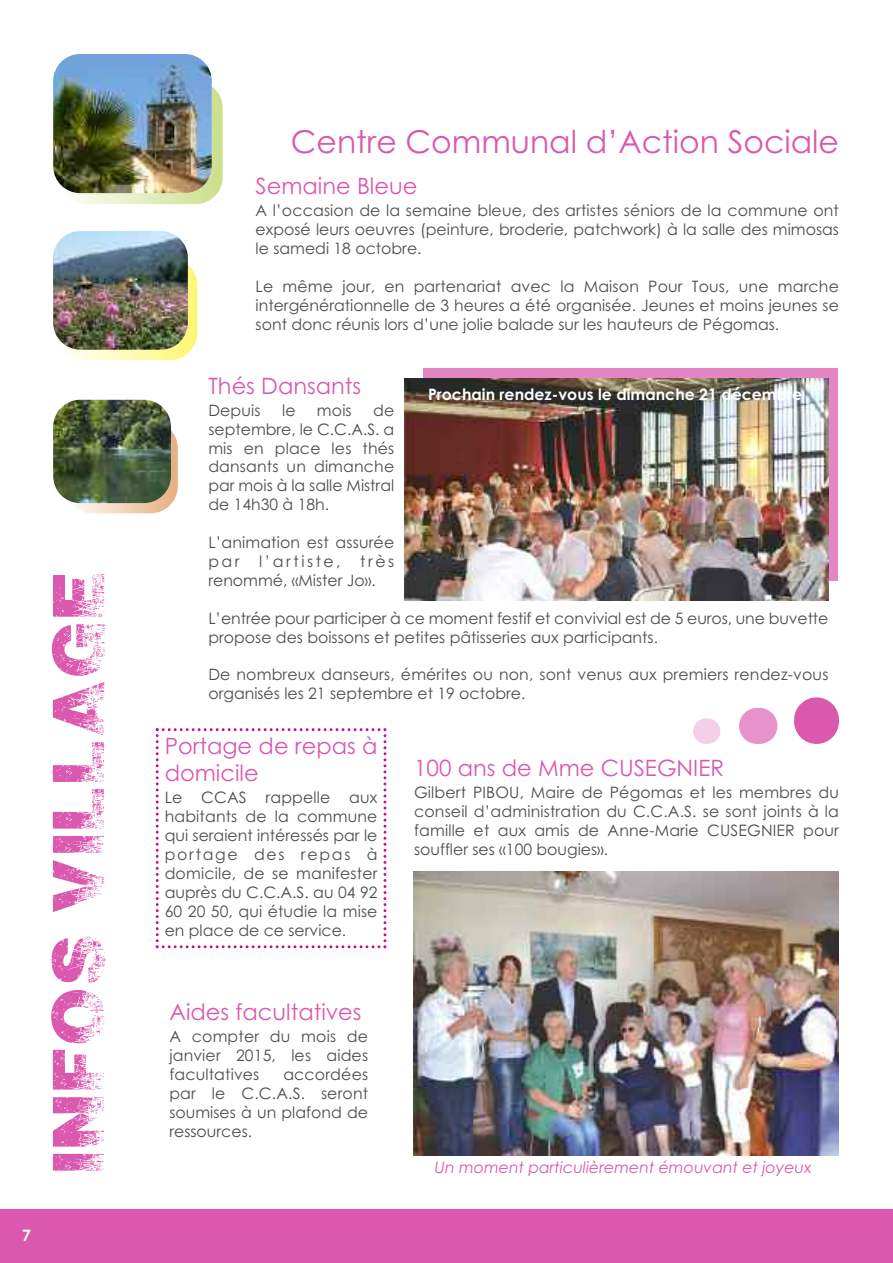
<style>
.page{position:relative;width:893px;height:1263px;background:#fff}
.page>*{position:absolute;margin:0;border:0;box-sizing:border-box;transform-origin:0 0}
.t1{font:67.5px "Scorched Earth";letter-spacing:.075em;color:#da58ae}
.t2{font:31.5px "Century Gothic";color:#da58ae}
.t3{font:22.5px/27px "Century Gothic";color:#da58ae}
.t4{font:15.75px/18.9px "Century Gothic";color:#4c4d4f;text-align:justify}
.t5{font:700 15.75px "Century Gothic";color:#fff}
.t6{font:italic 15.75px "Century Gothic";color:#da58ae}
</style>
<div class="page">
<div style="left:0;top:1209px;width:893px;height:54px;background:#da58ae"></div>
<svg style="left:59px;top:81px;width:164px;height:123px"></svg>
<img style="left:53px;top:54px;width:159px;height:139px;border-radius:27px">
<div style="left:58px;top:258px;width:139px;height:102px;background:linear-gradient(to right,#fffffd,#fff674);border-radius:27px"></div>
<img style="left:53px;top:231px;width:135px;height:119px;border-radius:27px">
<svg style="left:65px;top:421px;width:113px;height:92px"></svg>
<img style="left:53px;top:400px;width:118px;height:103px;border-radius:27px">
<img style="left:413px;top:872px;width:425px;height:283px">
<svg style="left:156px;top:728px;width:230px;height:220px"></svg>
<div style="left:424px;top:368px;width:414px;height:213px;background:#e486c4"></div>
<img style="left:404px;top:379px;width:424px;height:221px">
<div style="left:794px;top:697px;width:45px;height:47px;background:#da58ae;border-radius:22px"></div>
<div style="left:739px;top:708px;width:38px;height:36px;background:#e792ca;border-radius:18px"></div>
<div style="left:693px;top:718px;width:27px;height:26px;background:#f4cfe7;border-radius:13px"></div>
<h1 class="t1" style="left:42px;top:1171px;width:600px;rotate:-90deg">Infos village</h1>
<p class="t5" style="left:22px;top:1226px;width:10px">7</p>
<h2 class="t2" style="left:291px;top:123px;width:550px">Centre Communal d’Action Sociale</h2>
<h3 class="t3" style="left:256px;top:173px;width:163px">Semaine Bleue</h3>
<p class="t4" style="left:256px;top:201px;width:585px">A l’occasion de la semaine bleue, des artistes séniors de la commune ont exposé leurs oeuvres (peinture, broderie, patchwork) à la salle des mimosas le samedi 18 octobre.</p>
<p class="t4" style="left:256px;top:277px;width:585px">Le même jour, en partenariat avec la Maison Pour Tous, une marche intergénérationnelle de 3 heures a été organisée. Jeunes et moins jeunes se sont donc réunis lors d’une jolie balade sur les hauteurs de Pégomas.</p>
<h3 class="t3" style="left:208px;top:373px;width:154px">Thés Dansants</h3>
<p class="t4" style="left:208px;top:401px;width:54px">Depuis</p>
<p class="t4" style="left:282px;top:401px;width:15px">le</p>
<p class="t4" style="left:317px;top:401px;width:36px">mois</p>
<p class="t5" style="left:428px;top:385px;width:376px">Prochain rendez-vous le dimanche 21 décembre</p>
<p class="t4" style="left:208px;top:401px;width:187px;text-indent:165px">de septembre, le C.C.A.S. a mis en place les thés dansants un dimanche par mois à la salle Mistral de 14h30 à 18h.</p>
<p class="t4" style="left:208px;top:533px;width:187px">L’animation est assurée par l’artiste, très renommé, «Mister Jo».</p>
<p class="t4" style="left:208px;top:609px;width:622px">L’entrée pour participer à ce moment festif et convivial est de 5 euros, une buvette propose des boissons et petites pâtisseries aux participants.</p>
<p class="t4" style="left:208px;top:665px;width:622px">De nombreux danseurs, émérites ou non, sont venus aux premiers rendez-vous organisés les 21 septembre et 19 octobre.</p>
<h3 class="t3" style="left:165px;top:733px;width:214px">Portage de repas à domicile</h3>
<p class="t4" style="left:165px;top:788px;width:214px">Le CCAS rappelle aux habitants de la commune qui seraient intéressés par le portage des repas à domicile, de se manifester auprès du C.C.A.S. au 04 92<br>60 20 50, qui étudie la mise en place de ce service.</p>
<h3 class="t3" style="left:169px;top:999px;width:194px">Aides facultatives</h3>
<p class="t4" style="left:169px;top:1027px;width:200px">A compter du mois de janvier 2015, les aides facultatives</p>
<p class="t4" style="left:169px;top:1065px;width:200px;text-indent:114px">accordées par le C.C.A.S. seront soumises à un plafond de ressources.</p>
<h3 class="t3" style="left:414px;top:755px;width:311px">100 ans de Mme CUSEGNIER</h3>
<p class="t4" style="left:414px;top:783px;width:426px">Gilbert PIBOU, Maire de Pégomas et les membres du conseil d’administration du C.C.A.S. se sont joints à la famille et aux amis de Anne-Marie CUSEGNIER pour souffler ses «100 bougies».</p>
<p class="t6" style="left:435px;top:1158px;width:378px">Un moment particulièrement émouvant et joyeux</p>
</div>
